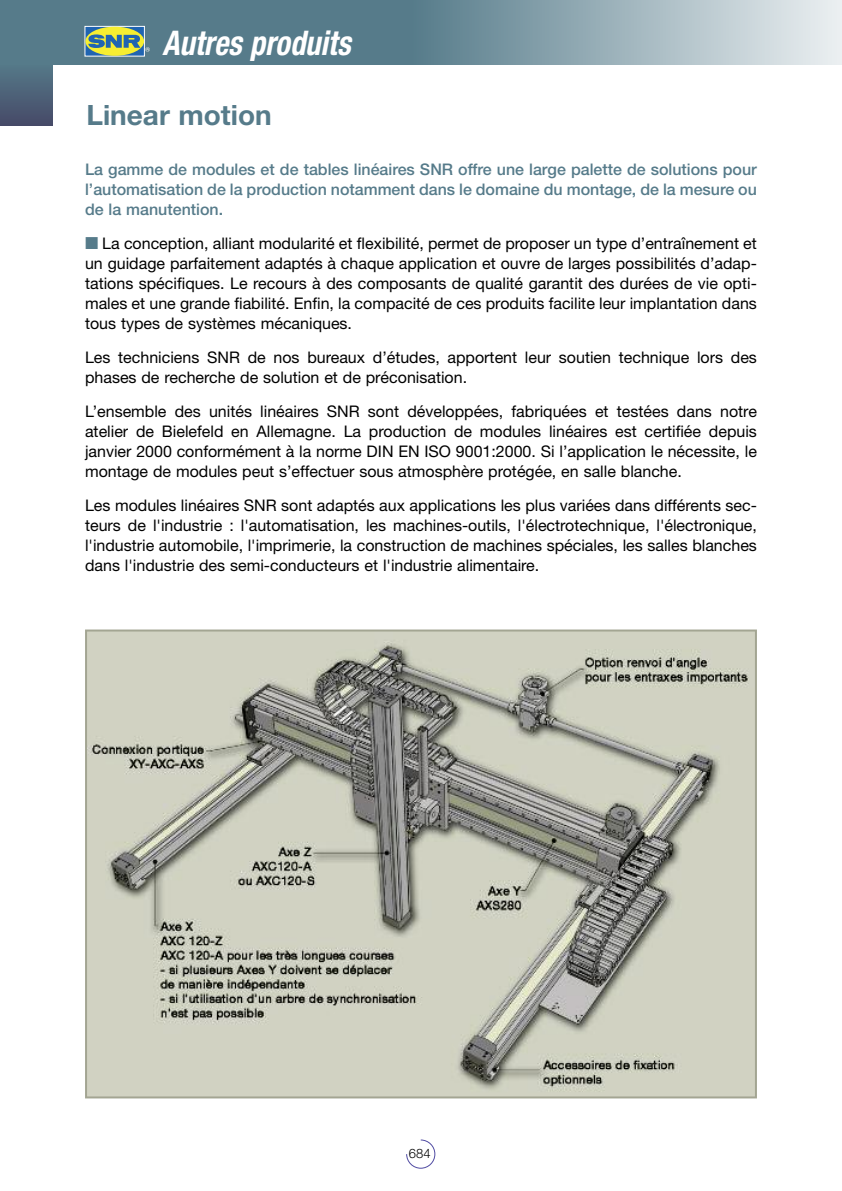
<style>
.page{position:relative;width:842px;height:1191px;background:#fff}
.page>*{position:absolute;margin:0;border:0;box-sizing:border-box;transform-origin:0 0}
.t1{font:italic 700 condensed 34px "Helvetica Neue";color:#fff;scale:.9 1}
.t2{font:700 28px "Helvetica Neue";color:#567b8a}
.t3{font:16px/20px "Helvetica Neue";color:#000;text-align:justify}
.t4{font:500 16px/20px "Helvetica Neue";color:#567b8a;text-align:justify}
.t5{font:300 13px "Helvetica Neue";color:#000}
.s1{font-family:"European Pi Three";color:#567b8a}
</style>
<div class="page">
<div style="left:0;top:63px;width:53px;height:62px;background:linear-gradient(to bottom,#557a89,#464b68)"></div>
<div style="left:412px;top:0;width:430px;height:64px;background:linear-gradient(to right,#567b8a,#ecf0f2)"></div>
<div style="left:0;top:0;width:413px;height:64px;background:#567b8a"></div>
<svg style="left:406px;top:1139px;width:29px;height:29px"></svg>
<div style="left:85px;top:26px;width:59px;height:30px;background:#2064b1"></div>
<div style="left:85px;top:26px;width:60px;height:30px;border:1px solid #fff"></div>
<div style="left:85px;top:27px;width:59px;height:29px;background:#f6ee31;border-radius:50%"></div>
<svg style="left:88px;top:34px;width:62px;height:18px"></svg>
<img style="left:88px;top:632px;width:666px;height:463px">
<div style="left:85px;top:629px;width:672px;height:469px;border:2px solid #a3a592"></div>
<h1 class="t1" style="left:162px;top:31px;width:211px">Autres produits</h1>
<h2 class="t2" style="left:86px;top:105px;width:187px">Linear motion</h2>
<p class="t4" style="left:85px;top:160px;width:673px">La gamme de modules et de tables linéaires SNR offre une large palette de solutions pour l’automatisation de la production notamment dans le domaine du montage, de la mesure ou de la manutention.</p>
<p class="t3" style="left:85px;top:235px;width:673px"><span class="s1">-</span> La conception, alliant modularité et flexibilité, permet de proposer un type d’entraînement et un guidage parfaitement adaptés à chaque application et ouvre de larges possibilités d’adap&shy;tations spécifiques. Le recours à des composants de qualité garantit des durées de vie opti&shy;males et une grande fiabilité. Enfin, la compacité de ces produits facilite leur implantation dans tous types de systèmes mécaniques.</p>
<p class="t3" style="left:85px;top:349px;width:673px">Les techniciens SNR de nos bureaux d’études, apportent leur soutien technique lors des phases de recherche de solution et de préconisation.</p>
<p class="t3" style="left:85px;top:403px;width:673px">L’ensemble des unités linéaires SNR sont développées, fabriquées et testées dans notre atelier de Bielefeld en Allemagne. La production de modules linéaires est certifiée depuis janvier 2000 conformément à la norme DIN EN ISO 9001:2000. Si l’application le nécessite, le montage de modules peut s’effectuer sous atmosphère protégée, en salle blanche.</p>
<p class="t3" style="left:85px;top:497px;width:673px">Les modules linéaires SNR sont adaptés aux applications les plus variées dans différents sec&shy;teurs de l'industrie : l'automatisation, les machines-outils, l'électrotechnique, l'électronique, l'industrie automobile, l'imprimerie, la construction de machines spéciales, les salles blanches dans l'industrie des semi-conducteurs et l'industrie alimentaire.</p>
<p class="t5" style="left:409px;top:1148px;width:23px">684</p>
</div>
